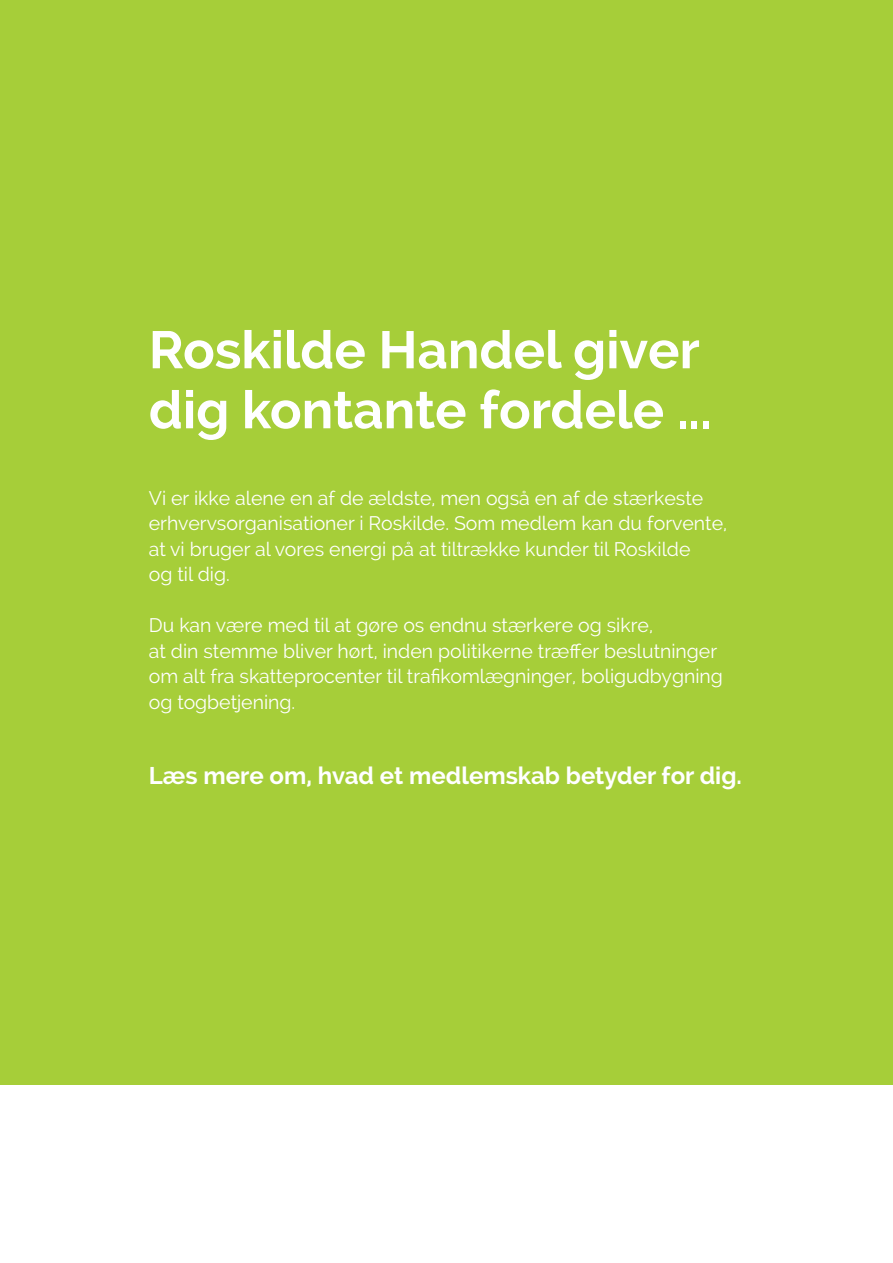
<style>
.page{position:relative;width:893px;height:1263px;background:#fff}
.page>*{position:absolute;margin:0;border:0;box-sizing:border-box;transform-origin:0 0}
.t1{font:700 52.5px "Raleway";color:#fff}
.t2{font:700 24px "Raleway";color:#fff}
.t3{font:19.5px "Raleway";color:#fff}
</style>
<div class="page">
<div style="left:0;top:0;width:893px;height:1084px;background:#a6ce39"></div>
<p class="t1" style="left:149px;top:320px;width:552px">Roskilde Handel giver</p>
<p class="t1" style="left:149px;top:380px;width:565px">dig kontante fordele ...</p>
<p class="t3" style="left:149px;top:487px;width:556px">Vi er ikke alene en af de ældste, men også en af de stærkeste</p>
<p class="t3" style="left:149px;top:512px;width:580px">erhvervsorganisationer i Roskilde. Som medlem kan du forvente,</p>
<p class="t3" style="left:149px;top:538px;width:543px">at vi bruger al vores energi på at tiltrække kunder til Roskilde</p>
<p class="t3" style="left:149px;top:563px;width:82px">og til dig.</p>
<p class="t3" style="left:149px;top:614px;width:506px">Du kan være med til at gøre os endnu stærkere og sikre,</p>
<p class="t3" style="left:149px;top:640px;width:570px">at din stemme bliver hørt, inden politikerne træffer beslutninger</p>
<p class="t3" style="left:149px;top:665px;width:576px">om alt fra skatteprocenter til trafikomlægninger, boligudbygning</p>
<p class="t3" style="left:149px;top:691px;width:148px">og togbetjening.</p>
<p class="t2" style="left:149px;top:762px;width:595px">Læs mere om, hvad et medlemskab betyder for dig.</p>
</div>
